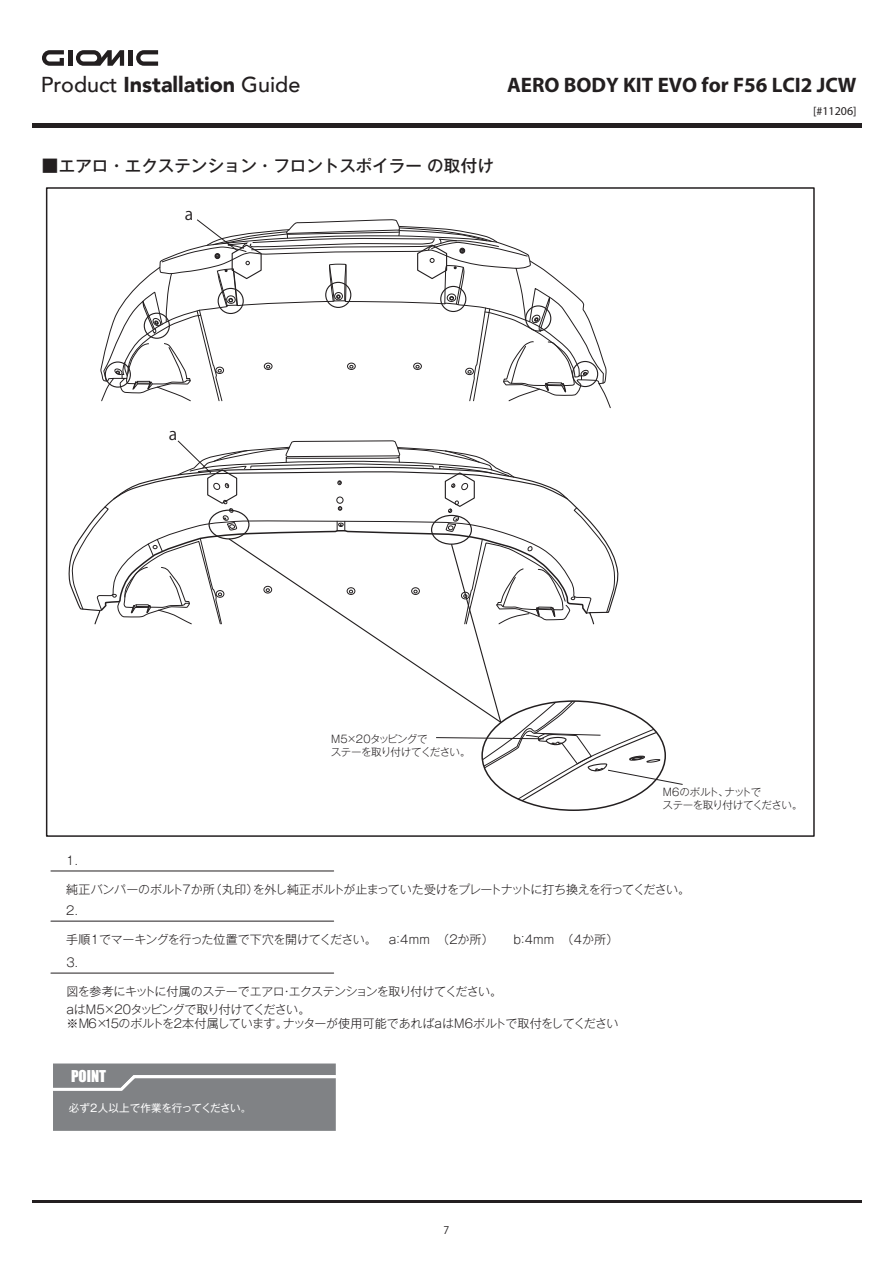
<style>
.page{position:relative;width:893px;height:1263px;background:#fff}
.page>*{position:absolute;margin:0;border:0;box-sizing:border-box;transform-origin:0 0}
.t1{font:500 21.6px "Avenir";color:#231f20}
.t2{font:700 21px "Myriad Pro";color:#231f20}
.t3{font:500 16.5px "Gothic MB101 Pro";color:#231f20}
.t4{font:16.35px "Koz Go Pr 6 N";color:#231f20}
.t5{font:15px "Impact";color:#fff}
.t6{font:300 12px/21.3px "Gothic MB101 Pro";letter-spacing:-.03em;color:#231f20}
.t7{font:300 12px/18.3px "Gothic MB101 Pro";letter-spacing:-.05em;color:#231f20}
.t8{font:12px "Myriad Pro";color:#231f20}
.t9{font:300 10.5px/12.6px "Gothic MB101 Pro";letter-spacing:-.055em;color:#231f20}
.t10{font:10.5px "Gothic MB101 Pro";color:#fff}
.t11{font:10.5px "Koz Go Pr 6 N";color:#231f20}
.s1{font-weight:900}
</style>
<div class="page">
<div style="left:32px;top:123px;width:829px;height:5px;background:#231f20"></div>
<hr style="left:32px;top:1200px;width:829px;height:2px;background:#231f20">
<svg style="left:103px;top:219px;width:501px;height:182px"></svg>
<hr style="left:68px;top:50px;width:4px;height:16px;background:#231f20">
<div style="left:128px;top:50px;width:5px;height:16px;background:#231f20"></div>
<svg style="left:42px;top:50px;width:22px;height:16px"></svg>
<svg style="left:136px;top:50px;width:22px;height:16px"></svg>
<svg style="left:76px;top:50px;width:48px;height:16px"></svg>
<hr style="left:51px;top:871px;width:283px;height:1px;background:#231f20">
<hr style="left:51px;top:921px;width:283px;height:1px;background:#231f20">
<svg style="left:53px;top:1063px;width:283px;height:68px;background:#87898c"></svg>
<hr style="left:51px;top:973px;width:283px;height:1px;background:#231f20">
<svg style="left:71px;top:440px;width:612px;height:362px"></svg>
<svg style="left:227px;top:537px;width:275px;height:187px"></svg>
<h1 class="t1" style="left:41px;top:66px;width:261px">Product <span class="s1">Installation</span> Guide</h1>
<h2 class="t2" style="left:507px;top:71px;width:351px">AERO BODY KIT EVO for F56 LCI2 JCW</h2>
<p class="t8" style="left:813px;top:104px;width:45px">[#11206]</p>
<h3 class="t3" style="left:42px;top:152px;width:453px">■エアロ・エクステンション・フロントスポイラーの取付け</h3>
<h3 class="t4" style="left:185px;top:204px;width:10px">a</h3>
<h3 class="t4" style="left:169px;top:424px;width:10px">a</h3>
<p class="t9" style="left:331px;top:731px;width:142px">M5×20タッピングで<br>ステーを取り付けてください。</p>
<p class="t9" style="left:662px;top:784px;width:142px">M6のボルト、ナットで<br>ステーを取り付けてください。</p>
<p class="t6" style="left:66px;top:848px;width:13px">1.</p>
<p class="t6" style="left:66px;top:877px;width:625px">純正バンパーのボルト7か所（丸印）を外し純正ボルトが止まっていた受けをプレートナットに打ち換えを行ってください。<br>2.</p>
<p class="t6" style="left:66px;top:927px;width:554px">手順1でマーキングを行った位置で下穴を開けてください。　a：4mm （2か所）　　b：4mm （4か所）</p>
<p class="t6" style="left:66px;top:950px;width:13px">3.</p>
<p class="t7" style="left:66px;top:980px;width:437px">図を参考にキットに付属のステーでエアロ・エクステンションを取り付けてください。aはM5×20タッピングで取り付けてください。</p>
<p class="t6" style="left:66px;top:1011px;width:554px">※M6×15のボルトを2本付属しています。ナッターが使用可能であればaはM6ボルトで取付をしてください</p>
<p class="t5" style="left:71px;top:1064px;width:37px">POINT</p>
<p class="t10" style="left:69px;top:1099px;width:184px">必ず2人以上で作業を行ってください。</p>
<p class="t11" style="left:444px;top:1224px;width:7px">7</p>
</div>
